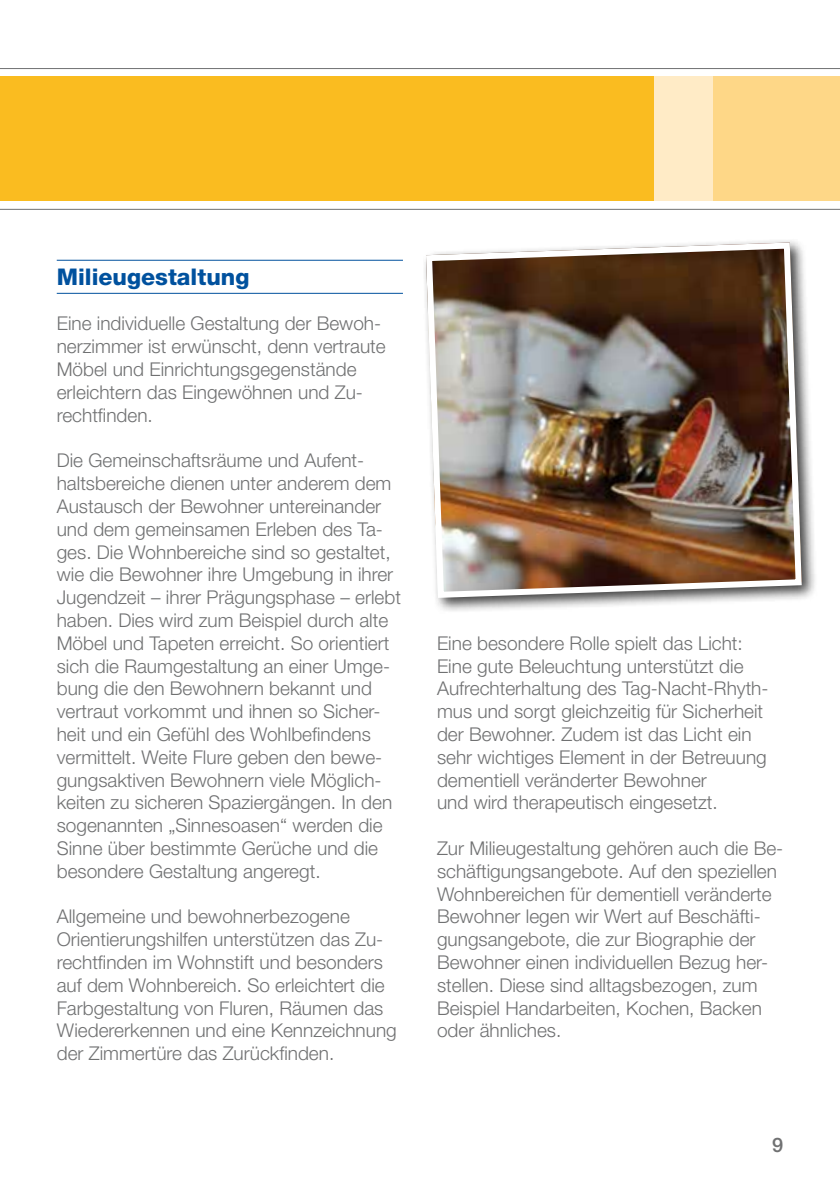
<style>
.page{position:relative;width:840px;height:1191px;background:#fff}
.page>*{position:absolute;margin:0;border:0;box-sizing:border-box;transform-origin:0 0}
.t1{font:800 23px "Helvetica Neue LT Std";color:#00519e}
.t2{font:500 20px "Helvetica Neue LT Std";color:#707172}
.t3{font:300 19px/22.8px "Helvetica Neue LT Std";color:#707172}
</style>
<div class="page">
<div style="left:0;top:77px;width:839px;height:124px;background:#fabc20"></div>
<div style="left:654px;top:77px;width:185px;height:124px;background:#ffebc6"></div>
<div style="left:712px;top:77px;width:127px;height:124px;background:#fed787"></div>
<hr style="left:0;top:68px;width:839px;height:1px;background:#707172">
<hr style="left:0;top:209px;width:839px;height:1px;background:#707172">
<hr style="left:57px;top:260px;width:346px;height:1px;background:#00519e">
<hr style="left:57px;top:293px;width:346px;height:1px;background:#00519e">
<div style="left:421px;top:238px;width:396px;height:376px;background:#000;opacity:.75"></div>
<img style="left:426px;top:242px;width:375px;height:353px">
<div style="left:426px;top:243px;width:375px;height:355px;border:6px solid #fff;border-radius:12px"></div>
<p class="t1" style="left:57px;top:263px;width:194px">Milieugestaltung</p>
<p class="t3" style="left:57px;top:312px;width:330px">Eine individuelle Gestaltung der Bewoh&shy;nerzimmer ist erwünscht, denn vertraute Möbel und Einrichtungsgegenstände erleichtern das Eingewöhnen und Zu&shy;rechtfinden.</p>
<p class="t3" style="left:57px;top:449px;width:345px">Die Gemeinschaftsräume und Aufent&shy;haltsbereiche dienen unter anderem dem Austausch der Bewohner untereinander und dem gemeinsamen Erleben des Ta&shy;ges. Die Wohnbereiche sind so gestaltet, wie die Bewohner ihre Umgebung in ihrer Jugendzeit – ihrer Prägungsphase – erlebt haben. Dies wird zum Beispiel durch alte Möbel und Tapeten erreicht. So orientiert sich die Raumgestaltung an einer Umge&shy;bung die den Bewohnern bekannt und vertraut vorkommt und ihnen so Sicher&shy;heit und ein Gefühl des Wohlbefindens vermittelt. Weite Flure geben den bewe&shy;gungsaktiven Bewohnern viele Möglich&shy;keiten zu sicheren Spaziergängen. In den sogenannten „Sinnesoasen“ werden die Sinne über bestimmte Gerüche und die besondere Gestaltung angeregt.</p>
<p class="t3" style="left:57px;top:905px;width:341px">Allgemeine und bewohnerbezogene Orientierungshilfen unterstützen das Zu&shy;rechtfinden im Wohnstift und besonders auf dem Wohnbereich. So erleichtert die Farbgestaltung von Fluren, Räumen das Wiedererkennen und eine Kennzeichnung der Zimmertüre das Zurückfinden.</p>
<p class="t3" style="left:437px;top:631px;width:333px">Eine besondere Rolle spielt das Licht:<br>Eine gute Beleuchtung unterstützt die Aufrechterhaltung des Tag-Nacht-Rhyth&shy;mus und sorgt gleichzeitig für Sicherheit der Bewohner. Zudem ist das Licht ein sehr wichtiges Element in der Betreuung dementiell veränderter Bewohner<br>und wird therapeutisch eingesetzt.</p>
<p class="t3" style="left:437px;top:836px;width:347px">Zur Milieugestaltung gehören auch die Be&shy;schäftigungsangebote. Auf den speziellen Wohnbereichen für dementiell veränderte Bewohner legen wir Wert auf Beschäfti&shy;gungsangebote, die zur Biographie der Bewohner einen individuellen Bezug her&shy;stellen. Diese sind alltagsbezogen, zum Beispiel Handarbeiten, Kochen, Backen oder ähnliches.</p>
<p class="t2" style="left:771px;top:1132px;width:13px">9</p>
</div>
